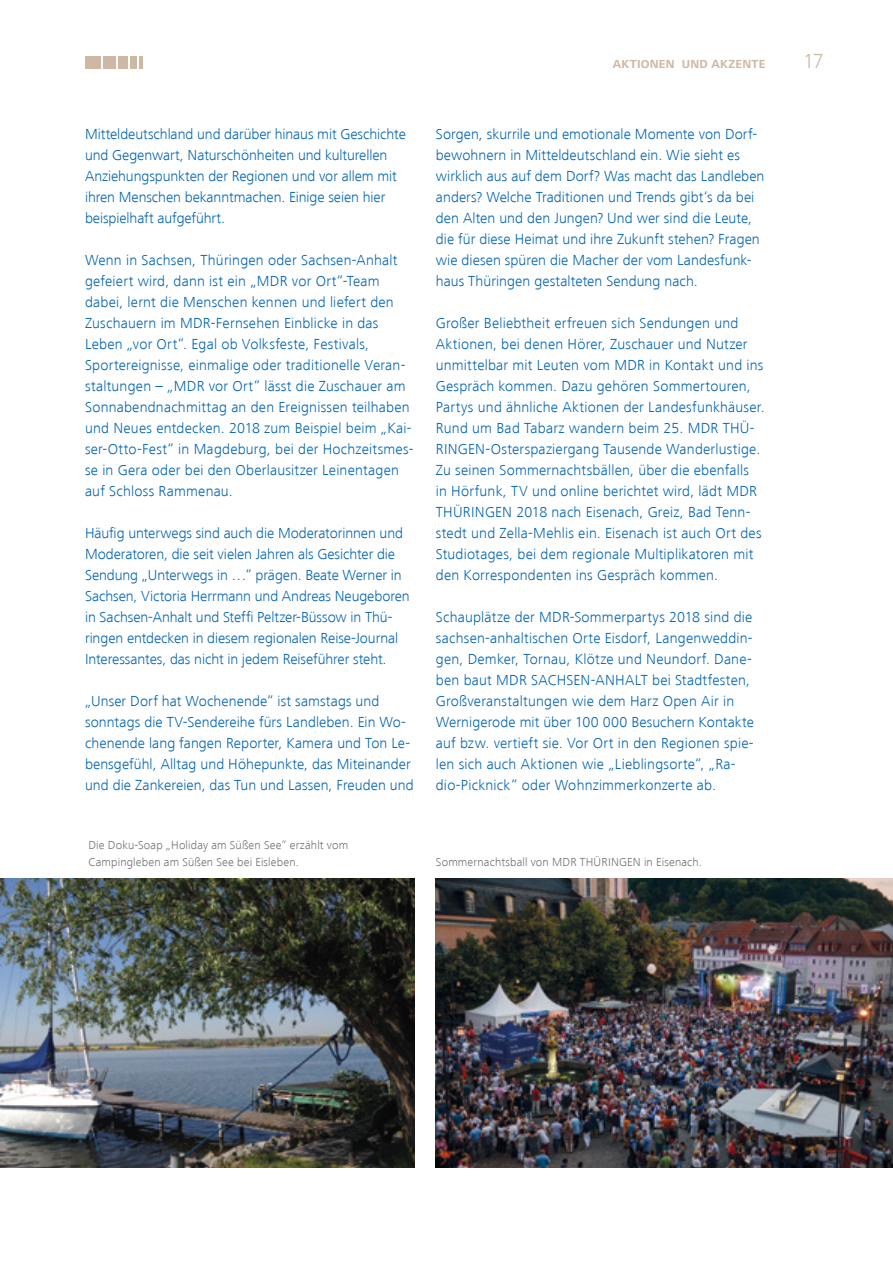
<style>
.page{position:relative;width:893px;height:1263px;background:#fff}
.page>*{position:absolute;margin:0;border:0;box-sizing:border-box;transform-origin:0 0}
.t1{font:21px "Frutiger Next LT Light";color:#cdb9a3}
.t2{font:15px/21px "Frutiger Next LT Light";letter-spacing:.01em;color:#0063af}
.t3{font:300 15px "Frutiger Next LT";letter-spacing:-.005em;color:#0063af}
.t4{font:12px/16.5px "Frutiger Next LT Light";letter-spacing:.015em;color:#706f6f}
.t5{font:12px "Frutiger Next LT Bold";color:#cdb9a3}
.s1{font-family:"Frutiger Next LT Light";font-weight:400}
</style>
<div class="page">
<div style="left:85px;top:56px;width:15px;height:12px;background:#cdb9a3"></div>
<div style="left:103px;top:56px;width:12px;height:12px;background:#cdb9a3"></div>
<div style="left:118px;top:56px;width:9px;height:12px;background:#cdb9a3"></div>
<div style="left:130px;top:56px;width:6px;height:12px;background:#cdb9a3"></div>
<svg style="left:139px;top:56px;width:3px;height:12px"></svg>
<img style="left:436px;top:878px;width:457px;height:290px">
<img style="left:0;top:878px;width:415px;height:290px">
<p class="t5" style="left:613px;top:57px;width:11px">AKTIONEN</p>
<p class="t5" style="left:682px;top:57px;width:10px">UND</p>
<p class="t5" style="left:711px;top:57px;width:11px">AKZENTE</p>
<h1 class="t1" style="left:803px;top:49px;width:22px">17</h1>
<p class="t2" style="left:85px;top:123px;width:322px">Mitteldeutschland und darüber hinaus mit Geschichte und Gegenwart, Naturschönheiten und kulturellen Anziehungspunkten der Regionen und vor allem mit ihren Menschen bekanntmachen. Einige seien hier beispielhaft aufgeführt.</p>
<p class="t2" style="left:85px;top:249px;width:330px">Wenn in Sachsen, Thüringen oder Sachsen-Anhalt gefeiert wird, dann ist ein „MDR vor Ort“-Team dabei, lernt die Menschen kennen und liefert den Zuschauern im MDR-Fernsehen Einblicke in das Leben „vor Ort“. Egal ob Volksfeste, Festivals, Sportereignisse, einmalige oder traditionelle Veran&shy;staltungen – „MDR vor Ort“ lässt die Zuschauer am Sonnabendnachmittag an den Ereignissen teilhaben und Neues entdecken. 2018 zum Beispiel beim „Kai&shy;ser-Otto-Fest“ in Magdeburg, bei der Hochzeitsmes&shy;se in Gera oder bei den Oberlausitzer Leinentagen auf Schloss Rammenau.</p>
<p class="t3" style="left:85px;top:524px;width:320px">Häufig unterwegs sind auch die Moderatorinnen und</p>
<p class="t2" style="left:85px;top:543px;width:326px">Moderatoren, die seit vielen Jahren als Gesichter die<br>Sendung „Unterwegs in …“ prägen. Beate Werner in<br>Sachsen, Victoria Herrmann und Andreas Neugeboren</p>
<p class="t3" style="left:85px;top:608px;width:309px">in Sachsen-Anhalt und Steffi Peltzer-Büssow in Thü<span class="s1">-</span></p>
<p class="t2" style="left:85px;top:627px;width:315px">ringen entdecken in diesem regionalen Reise-Journal<br>Interessantes, das nicht in jedem Reiseführer steht.</p>
<p class="t2" style="left:85px;top:690px;width:330px">„Unser Dorf hat Wochenende“ ist samstags und sonntags die TV-Sendereihe fürs Landleben. Ein Wo&shy;chenende lang fangen Reporter, Kamera und Ton Le&shy;bensgefühl, Alltag und Höhepunkte, das Miteinander und die Zankereien, das Tun und Lassen, Freuden und</p>
<p class="t4" style="left:88px;top:837px;width:261px">Die Doku-Soap „Holiday am Süßen See“ erzählt vom<br>Campingleben am Süßen See bei Eisleben.</p>
<p class="t2" style="left:436px;top:123px;width:330px">Sorgen, skurrile und emotionale Momente von Dorf&shy;bewohnern in Mitteldeutschland ein. Wie sieht es wirklich aus auf dem Dorf? Was macht das Landleben anders? Welche Traditionen und Trends gibt‘s da bei den Alten und den Jungen? Und wer sind die Leute, die für diese Heimat und ihre Zukunft stehen? Fragen wie diesen spüren die Macher der vom Landesfunk&shy;haus Thüringen gestalteten Sendung nach.</p>
<p class="t2" style="left:436px;top:312px;width:330px">Großer Beliebtheit erfreuen sich Sendungen und Aktionen, bei denen Hörer, Zuschauer und Nutzer unmittelbar mit Leuten vom MDR in Kontakt und ins Gespräch kommen. Dazu gehören Sommertouren, Partys und ähnliche Aktionen der Landesfunkhäuser.<br>Rund um Bad Tabarz wandern beim 25. MDR THÜ-RINGEN-Osterspaziergang Tausende Wanderlustige.<br>Zu seinen Sommernachtsbällen, über die ebenfalls<br>in Hörfunk, TV und online berichtet wird, lädt MDR THÜRINGEN 2018 nach Eisenach, Greiz, Bad Tenn&shy;stedt und Zella-Mehlis ein. Eisenach ist auch Ort des Studiotages, bei dem regionale Multiplikatoren mit den Korrespondenten ins Gespräch kommen.</p>
<p class="t2" style="left:436px;top:606px;width:320px">Schauplätze der MDR-Sommerpartys 2018 sind die sachsen-anhaltischen Orte Eisdorf, Langenweddin&shy;gen, Demker, Tornau, Klötze und Neundorf. Dane&shy;ben baut MDR SACHSEN-ANHALT bei Stadtfesten, Großveranstaltungen wie dem Harz Open Air in Wernigerode mit über 100 000 Besuchern Kontakte auf bzw. vertieft sie. Vor Ort in den Regionen spie&shy;len sich auch Aktionen wie „Lieblingsorte“, „Ra&shy;dio-Picknick“ oder Wohnzimmerkonzerte ab.</p>
<p class="t4" style="left:436px;top:854px;width:268px">Sommernachtsball von MDR THÜRINGEN in Eisenach.</p>
</div>
